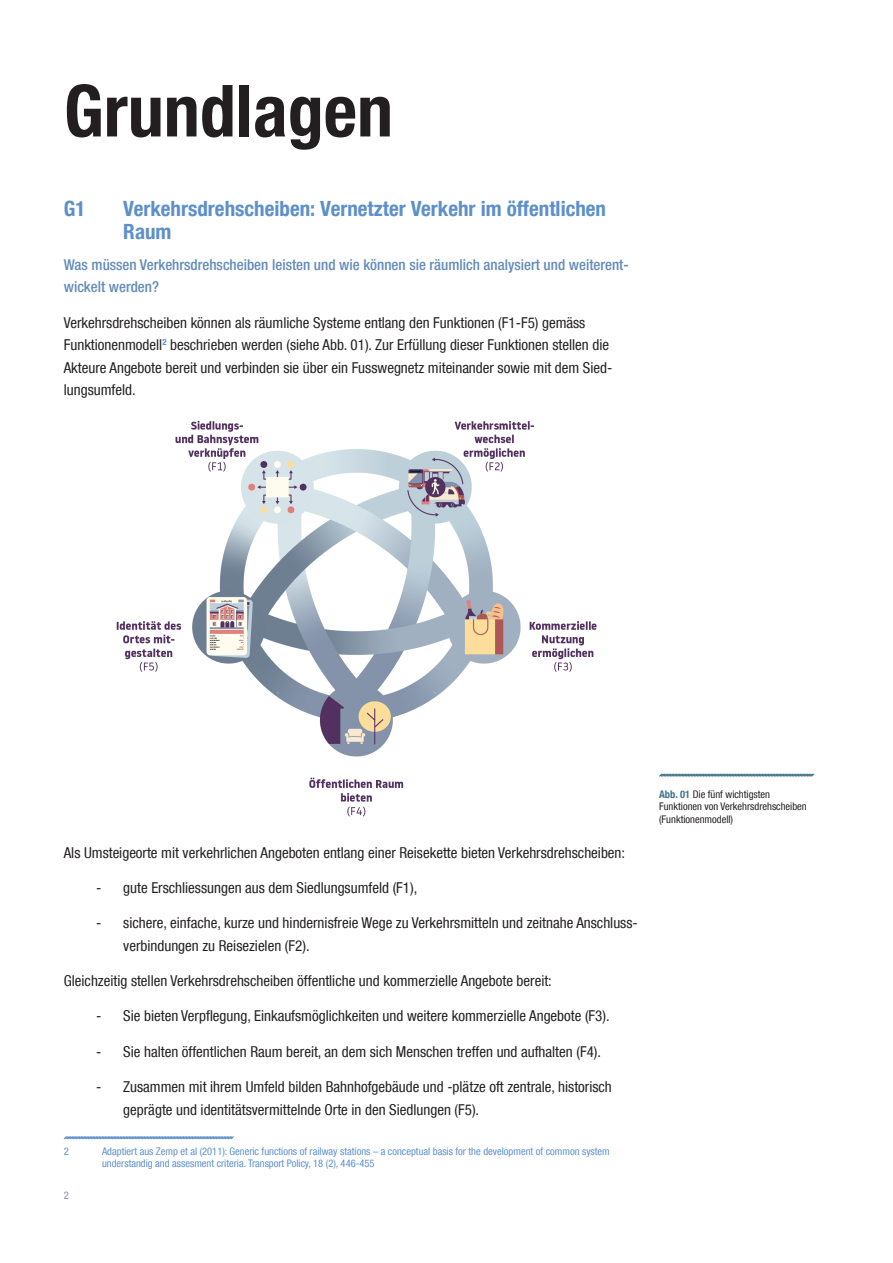
<style>
.page{position:relative;width:893px;height:1263px;background:#fff}
.page>*{position:absolute;margin:0;border:0;box-sizing:border-box;transform-origin:0 0}
.t1{font:700 condensed 72px "Helvetica Neue LT Com";color:#231f20}
.t2{font:700 condensed 21px/22.5px "Helvetica Neue LT Com";color:#5d90cb}
.t3{font:condensed 15px/22.5px "Helvetica Neue LT Com";color:#231f20}
.t4{font:500 condensed 15px/22.5px "Helvetica Neue LT Com";color:#638bba}
.t5{font:condensed 10.5px/12.6px "Helvetica Neue LT Com";color:#5d90cb}
.t6{font:condensed 10.5px/12.6px "Helvetica Neue LT Com";color:#231f20}
.t7{font:condensed 10.5px "Helvetica Neue LT Com";color:#7b8da4}
.s1{font-weight:700;color:#43758a}
</style>
<div class="page">
<svg style="left:63px;top:1136px;width:171px;height:4px"></svg>
<img style="left:116px;top:421px;width:481px;height:396px">
<svg style="left:659px;top:773px;width:156px;height:4px"></svg>
<h1 class="t1" style="left:64px;top:68px;width:331px">Grundlagen</h1>
<h2 class="t2" style="left:64px;top:198px;width:23px">G1</h2>
<h2 class="t2" style="left:123px;top:198px;width:484px">Verkehrsdrehscheiben: Vernetzter Verkehr im öffentlichen<br>Raum</h2>
<p class="t4" style="left:64px;top:253px;width:566px">Was müssen Verkehrsdrehscheiben leisten und wie können sie räumlich analysiert und weiterent&shy;wickelt werden?</p>
<p class="t3" style="left:64px;top:311px;width:550px">Verkehrsdrehscheiben können als räumliche Systeme entlang den Funktionen (F1-F5) gemäss Funktionenmodell<sup>2</sup> beschrieben werden (siehe Abb. 01). Zur Erfüllung dieser Funktionen stellen die Akteure Angebote bereit und verbinden sie über ein Fusswegnetz miteinander sowie mit dem Sied&shy;lungsumfeld.</p>
<p class="t3" style="left:64px;top:841px;width:563px">Als Umsteigeorte mit verkehrlichen Angeboten entlang einer Reisekette bieten Verkehrsdrehscheiben:</p>
<p class="t3" style="left:96px;top:876px;width:323px">- gute Erschliessungen aus dem Siedlungsumfeld (F1),</p>
<p class="t3" style="left:123px;top:912px;width:516px;text-indent:-27px">- sichere, einfache, kurze und hindernisfreie Wege zu Verkehrsmitteln und zeitnahe Anschluss&shy;verbindungen zu Reisezielen (F2).</p>
<p class="t3" style="left:64px;top:969px;width:490px">Gleichzeitig stellen Verkehrsdrehscheiben öffentliche und kommerzielle Angebote bereit:</p>
<p class="t3" style="left:96px;top:1005px;width:515px">- Sie bieten Verpflegung, Einkaufsmöglichkeiten und weitere kommerzielle Angebote (F3).</p>
<p class="t3" style="left:96px;top:1040px;width:506px">- Sie halten öffentlichen Raum bereit, an dem sich Menschen treffen und aufhalten (F4).</p>
<p class="t3" style="left:123px;top:1075px;width:490px;text-indent:-27px">- Zusammen mit ihrem Umfeld bilden Bahnhofgebäude und -plätze oft zentrale, historisch geprägte und identitätsvermittelnde Orte in den Siedlungen (F5).</p>
<p class="t5" style="left:64px;top:1144px;width:7px">2</p>
<p class="t5" style="left:102px;top:1144px;width:509px">Adaptiert aus Zemp et al (2011): Generic functions of railway stations – a conceptual basis for the development of common system understandig and assesment criteria. Transport Policy, 18 (2), 446-455</p>
<p class="t7" style="left:64px;top:1189px;width:7px">2</p>
<p class="t6" style="left:659px;top:788px;width:149px"><span class="s1">Abb. 01</span> Die fünf wichtigsten<br>Funktionen von Verkehrsdrehscheiben (Funktionenmodell)</p>
</div>
